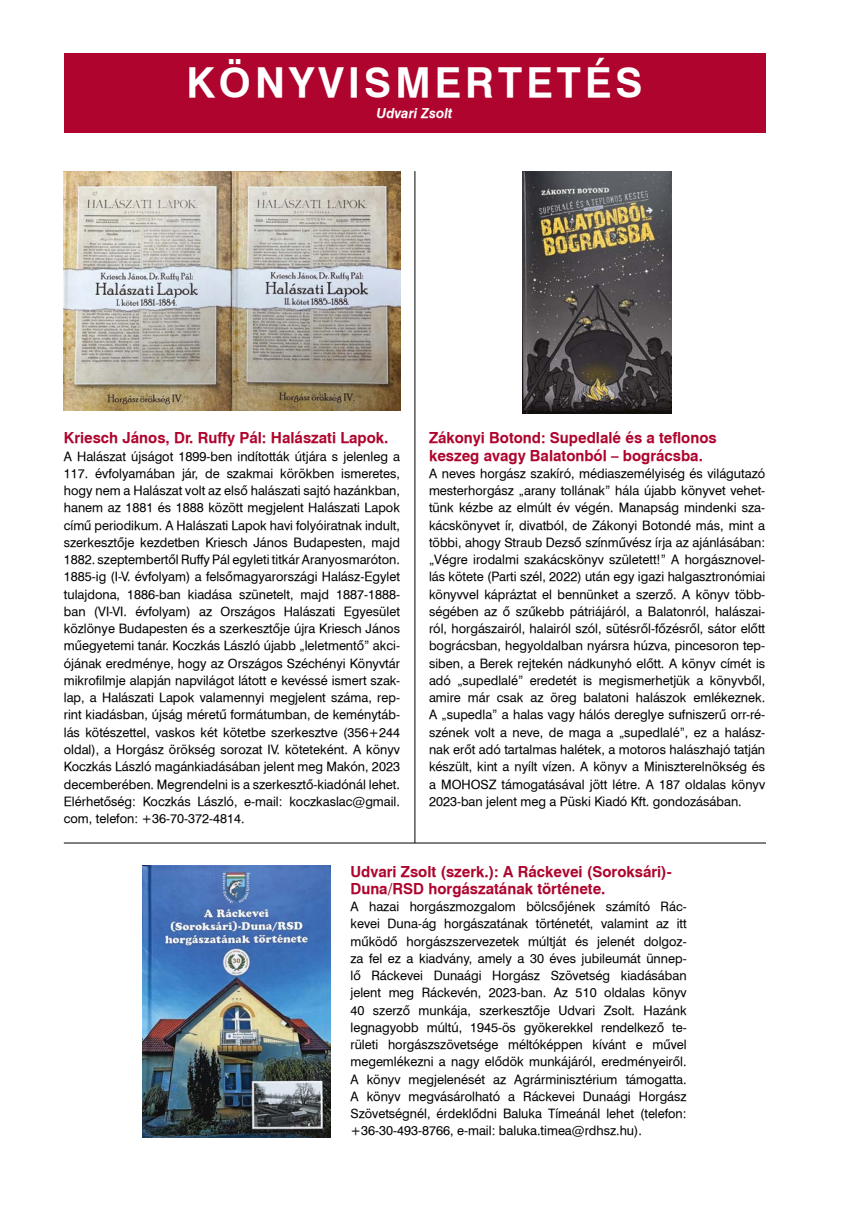
<style>
.page{position:relative;width:849px;height:1212px;background:#fff}
.page>*{position:absolute;margin:0;border:0;box-sizing:border-box;transform-origin:0 0}
.t1{font:700 40.5px "Swiss 721 PFL";letter-spacing:.1em;color:#fff}
.t2{font:700 15px/17.2px "Swiss 721 PFL";color:#ae042d}
.t3{font:italic 700 13.5px "Swiss 721 PFL";color:#fff}
.t4{font:12.75px/17.2px "Swiss 721 PFL";color:#000;text-align:justify}
</style>
<div class="page">
<img style="left:142px;top:866px;width:188px;height:272px">
<img style="left:522px;top:171px;width:149px;height:242px">
<div style="left:64px;top:53px;width:701px;height:80px;background:#ae042d"></div>
<img style="left:64px;top:171px;width:337px;height:240px">
<hr style="left:64px;top:843px;width:701px;height:1px;background:#000">
<hr style="left:414px;top:171px;width:1px;height:672px;background:#000">
<h1 class="t1" style="left:186px;top:56px;width:457px">KÖNYVISMERTETÉS</h1>
<p class="t3" style="left:376px;top:104px;width:77px">Udvari Zsolt</p>
<p class="t2" style="left:64px;top:429px;width:326px">Kriesch János, Dr. Ruffy Pál: Halászati Lapok.</p>
<p class="t4" style="left:64px;top:447px;width:337px">A Halászat újságot 1899-ben indították útjára s jelenleg a 117. évfolyamában jár, de szakmai körökben ismeretes, hogy nem a Halászat volt az első halászati sajtó hazánkban, hanem az 1881 és 1888 között megjelent Halászati Lapok című periodikum. A Halászati Lapok havi folyóiratnak indult, szerkesztője kezdetben Kriesch János Budapesten, majd 1882. szeptembertől Ruffy Pál egyleti titkár Aranyosmaróton.<br>1885-ig (I-V. évfolyam) a felsőmagyarországi Halász-Egylet tulajdona, 1886-ban kiadása szünetelt, majd 1887-1888- ban (VI-VI. évfolyam) az Országos Halászati Egyesület közlönye Budapesten és a szerkesztője újra Kriesch János műegyetemi tanár. Koczkás László újabb „leletmentő” akci&shy;ójának eredménye, hogy az Országos Széchényi Könyvtár mikrofilmje alapján napvilágot látott e kevéssé ismert szak&shy;lap, a Halászati Lapok valamennyi megjelent száma, rep&shy;rint kiadásban, újság méretű formátumban, de keménytáb&shy;lás kötészettel, vaskos két kötetbe szerkesztve (356+244 oldal), a Horgász örökség sorozat IV. köteteként. A könyv Koczkás László magánkiadásában jelent meg Makón, 2023 decemberében. Megrendelni is a szerkesztő-kiadónál lehet.<br>Elérhetőség: Koczkás László, e-mail: koczkaslac@gmail. com, telefon: +36-70-372-4814.</p>
<p class="t2" style="left:429px;top:429px;width:289px">Zákonyi Botond: Supedlalé és a teflonos keszeg avagy Balatonból – bográcsba.</p>
<p class="t4" style="left:429px;top:465px;width:337px">A neves horgász szakíró, médiaszemélyiség és világutazó mesterhorgász „arany tollának” hála újabb könyvet vehet&shy;tünk kézbe az elmúlt év végén. Manapság mindenki sza&shy;kácskönyvet ír, divatból, de Zákonyi Botondé más, mint a többi, ahogy Straub Dezső színművész írja az ajánlásában: „Végre irodalmi szakácskönyv született!” A horgásznovel&shy;lás kötete (Parti szél, 2022) után egy igazi halgasztronómiai könyvvel kápráztat el bennünket a szerző. A könyv több&shy;ségében az ő szűkebb pátriájáról, a Balatonról, halászai&shy;ról, horgászairól, halairól szól, sütésről-főzésről, sátor előtt bográcsban, hegyoldalban nyársra húzva, pincesoron tep&shy;siben, a Berek rejtekén nádkunyhó előtt. A könyv címét is adó „supedlalé” eredetét is megismerhetjük a könyvből, amire már csak az öreg balatoni halászok emlékeznek.<br>A „supedla” a halas vagy hálós dereglye sufniszerű orr-ré&shy;szének volt a neve, de maga a „supedlalé”, ez a halász&shy;nak erőt adó tartalmas halétek, a motoros halászhajó tatján készült, kint a nyílt vízen. A könyv a Miniszterelnökség és a MOHOSZ támogatásával jött létre. A 187 oldalas könyv 2023-ban jelent meg a Püski Kiadó Kft. gondozásában.</p>
<p class="t2" style="left:350px;top:862px;width:323px">Udvari Zsolt (szerk.): A Ráckevei (Soroksári)-<br>Duna/RSD horgászatának története.</p>
<p class="t4" style="left:350px;top:898px;width:337px">A hazai horgászmozgalom bölcsőjének számító Rác&shy;kevei Duna-ág horgászatának történetét, valamint az itt működő horgászszervezetek múltját és jelenét dolgoz&shy;za fel ez a kiadvány, amely a 30 éves jubileumát ünnep&shy;lő Ráckevei Dunaági Horgász Szövetség kiadásában jelent meg Ráckevén, 2023-ban. Az 510 oldalas könyv 40 szerző munkája, szerkesztője Udvari Zsolt. Hazánk legnagyobb múltú, 1945-ös gyökerekkel rendelkező te&shy;rületi horgászszövetsége méltóképpen kívánt e művel megemlékezni a nagy elődök munkájáról, eredményeiről.<br>A könyv megjelenését az Agrárminisztérium támogatta.<br>A könyv megvásárolható a Ráckevei Dunaági Horgász Szövetségnél, érdeklődni Baluka Tímeánál lehet (telefon: +36-30-493-8766, e-mail: baluka.timea@rdhsz.hu).</p>
</div>
